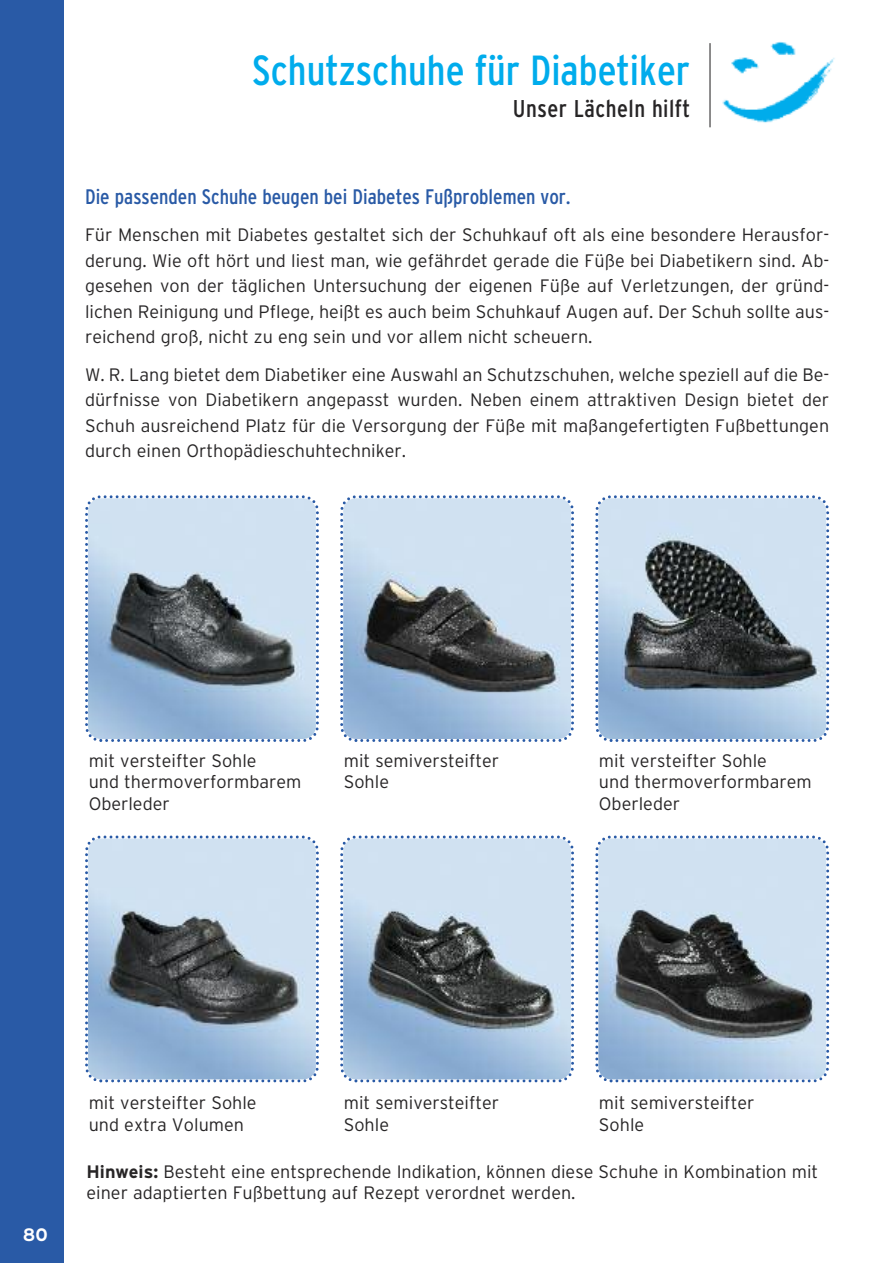
<style>
.page{position:relative;width:893px;height:1263px;background:#fff}
.page>*{position:absolute;margin:0;border:0;box-sizing:border-box;transform-origin:0 0}
.t1{font:condensed 42px "Interstate";color:#00acec}
.t2{font:condensed 24.3px "Interstate";letter-spacing:.02em;color:#272526}
.t3{font:condensed 21px "Interstate";color:#295aa6}
.t4{font:300 18px/21.6px "Interstate";color:#272526}
.t5{font:700 18px "Interstate";color:#fff}
.s1{font-weight:700}
</style>
<div class="page">
<div style="left:0;top:0;width:64px;height:1263px;background:#295aa6"></div>
<svg style="left:85px;top:495px;width:234px;height:247px;background:#9eb0c2"></svg>
<svg style="left:340px;top:495px;width:234px;height:247px;background:#9eafc0"></svg>
<svg style="left:595px;top:495px;width:235px;height:247px;background:#92a2b1"></svg>
<svg style="left:85px;top:835px;width:234px;height:248px;background:#9cadbf"></svg>
<svg style="left:340px;top:835px;width:234px;height:248px;background:#9dafc0"></svg>
<svg style="left:595px;top:835px;width:235px;height:248px;background:#9aa9b8"></svg>
<img style="left:722px;top:42px;width:113px;height:81px">
<hr style="left:709px;top:43px;width:1px;height:84px;background:#272526">
<h1 class="t1" style="left:252px;top:46px;width:439px">Schutzschuhe für Diabetiker</h1>
<h2 class="t2" style="left:513px;top:94px;width:179px">Unser Lächeln hilft</h2>
<p class="t3" style="left:85px;top:184px;width:487px">Die passenden Schuhe beugen bei Diabetes Fußproblemen vor.</p>
<p class="t4" style="left:85px;top:222px;width:746px;line-height:25.5px;text-align:justify">Für Menschen mit Diabetes gestaltet sich der Schuhkauf oft als eine besondere Herausfor&shy;derung. Wie oft hört und liest man, wie gefährdet gerade die Füße bei Diabetikern sind. Ab&shy;gesehen von der täglichen Untersuchung der eigenen Füße auf Verletzungen, der gründ&shy;lichen Reinigung und Pflege, heißt es auch beim Schuhkauf Augen auf. Der Schuh sollte aus&shy;reichend groß, nicht zu eng sein und vor allem nicht scheuern.</p>
<p class="t4" style="left:85px;top:362px;width:746px;line-height:25.5px;text-align:justify">W. R. Lang bietet dem Diabetiker eine Auswahl an Schutzschuhen, welche speziell auf die Be&shy;dürfnisse von Diabetikern angepasst wurden. Neben einem attraktiven Design bietet der Schuh ausreichend Platz für die Versorgung der Füße mit maßangefertigten Fußbettungen durch einen Orthopädieschuhtechniker.</p>
<p class="t4" style="left:89px;top:750px;width:214px">mit versteifter Sohle<br>und thermoverformbarem<br>Oberleder</p>
<p class="t4" style="left:344px;top:750px;width:157px">mit semiversteifter<br>Sohle</p>
<p class="t4" style="left:599px;top:750px;width:214px">mit versteifter Sohle<br>und thermoverformbarem<br>Oberleder</p>
<p class="t5" style="left:23px;top:1224px;width:27px">80</p>
<p class="t4" style="left:89px;top:1092px;width:169px">mit versteifter Sohle und extra Volumen</p>
<p class="t4" style="left:344px;top:1092px;width:157px">mit semiversteifter<br>Sohle</p>
<p class="t4" style="left:599px;top:1092px;width:157px">mit semiversteifter<br>Sohle</p>
<p class="t4" style="left:87px;top:1161px;width:733px"><span class="s1">Hinweis:</span> Besteht eine entsprechende Indikation, können diese Schuhe in Kombination mit einer adaptierten Fußbettung auf Rezept verordnet werden.</p>
</div>
